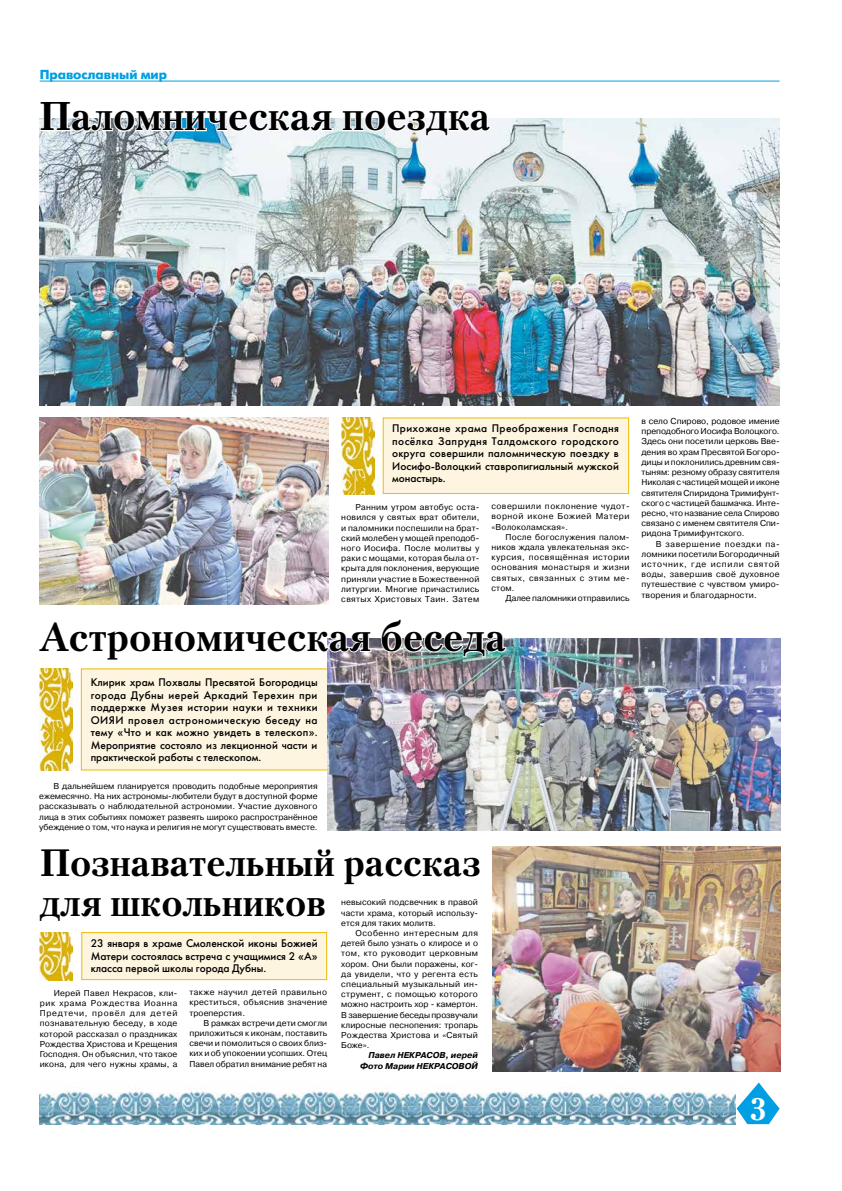
<style>
.page{position:relative;width:842px;height:1191px;background:#fff}
.page>*{position:absolute;margin:0;border:0;box-sizing:border-box;transform-origin:0 0}
.t1{font:700 40px "Petersburg C";color:#000}
.t2{font:700 38px/40px "Petersburg C";color:#000}
.t3{font:700 31px "Petersburg C";color:#fff}
.t4{font:700 13px "Futuris TT";color:#009fe3}
.t5{font:11px/12.5px "Futuris C";color:#000;text-align:justify}
.t6{font:8.5px/10.2px "Pragmatica C";letter-spacing:.01em;color:#000;text-align:justify}
.t7{font:italic 700 8.5px/10.2px "Pragmatica C";color:#000;text-align:right}
</style>
<div class="page">
<div style="left:81px;top:668px;width:430px;height:102px;background:#fdf5e0"></div>
<svg style="left:737px;top:1082px;width:43px;height:42px"></svg>
<img style="left:40px;top:1091px;width:696px;height:33px">
<hr style="left:40px;top:81px;width:740px;height:1px;background:#009fe3">
<img style="left:39px;top:668px;width:33px;height:102px">
<img style="left:40px;top:118px;width:740px;height:288px">
<img style="left:39px;top:417px;width:289px;height:187px">
<img style="left:327px;top:639px;width:453px;height:191px">
<img style="left:492px;top:846px;width:288px;height:225px">
<div style="left:81px;top:932px;width:246px;height:48px;background:#fdf5e0;border:1px solid #ebbd00"></div>
<img style="left:40px;top:932px;width:33px;height:48px">
<svg style="left:327px;top:638px;width:45px;height:23px"></svg>
<img style="left:380px;top:638px;width:128px;height:20px">
<svg style="left:39px;top:118px;width:295px;height:15px"></svg>
<svg style="left:341px;top:118px;width:151px;height:19px"></svg>
<div style="left:383px;top:417px;width:246px;height:77px;background:#fdf5e0;border:1px solid #ebbd00"></div>
<img style="left:341px;top:417px;width:33px;height:77px">
<h3 class="t4" style="left:40px;top:67px;width:129px">Православный мир</h3>
<h1 class="t1" style="left:39px;top:91px;width:453px">Паломническая поездка</h1>
<p class="t5" style="left:392px;top:422px;width:228px">Прихожане храма Преображения Господня посёлка Запрудня Талдомского городского округа совершили паломническую поездку в Иосифо-Волоцкий ставропигиальный мужской монастырь.</p>
<p class="t6" style="left:341px;top:502px;width:140px;text-indent:14px">Ранним утром автобус оста&shy;новился у святых врат обители, и паломники поспешили на брат&shy;ский молебен у мощей преподоб&shy;ного Иосифа. После молитвы у раки с мощами, которая была от&shy;крыта для поклонения, верующие приняли участие в Божественной литургии. Многие причастились святых Христовых Таин. Затем</p>
<p class="t6" style="left:491px;top:501px;width:140px">совершили поклонение чудот&shy;ворной иконе Божией Матери «Волоколамская».</p>
<p class="t6" style="left:491px;top:532px;width:140px;text-indent:14px">После богослужения палом&shy;ников ждала увлекательная экс&shy;курсия, посвящённая истории основания монастыря и жизни святых, связанных с этим ме&shy;стом.</p>
<p class="t6" style="left:506px;top:593px;width:125px">Далее паломники отправились</p>
<h1 class="t1" style="left:39px;top:612px;width:468px">Астрономическая беседа</h1>
<p class="t5" style="left:91px;top:676px;width:228px">Клирик храм Похвалы Пресвятой Богородицы города Дубны иерей Аркадий Терехин при поддержке Музея истории науки и техники ОИЯИ провел астрономическую беседу на тему «Что и как можно увидеть в телескоп».<br>Мероприятие состояло из лекционной части и практической работы с телескопом.</p>
<p class="t6" style="left:39px;top:781px;width:280px;text-indent:14px">В дальнейшем планируется проводить подобные мероприятия ежемесячно. На них астрономы-любители будут в доступной форме рассказывать о наблюдательной астрономии. Участие духовного лица в этих событиях поможет развеять широко распространённое убеждение о том, что наука и религия не могут существовать вместе.</p>
<h2 class="t2" style="left:40px;top:841px;width:443px">Познавательный рассказ для школьников</h2>
<p class="t5" style="left:91px;top:937px;width:228px">23 января в храме Смоленской иконы Божией Матери состоялась встреча с учащимися 2 «А» класса первой школы города Дубны.</p>
<p class="t6" style="left:341px;top:897px;width:138px">невысокий подсвечник в правой части храма, который использу&shy;ется для таких молитв.</p>
<p class="t6" style="left:341px;top:928px;width:138px;text-indent:14px">Особенно интересным для детей было узнать о клиросе и о том, кто руководит церковным хором. Они были поражены, ког&shy;да увидели, что у регента есть специальный музыкальный ин&shy;струмент, с помощью которого можно настроить хор - камертон.<br>В завершение беседы прозвучали клиросные песнопения: тропарь Рождества Христова и «Святый Боже».</p>
<p class="t7" style="left:360px;top:1050px;width:119px">Павел НЕКРАСОВ, иерей<br>Фото Марии НЕКРАСОВОЙ</p>
<p class="t6" style="left:40px;top:987px;width:139px;text-indent:14px">Иерей Павел Некрасов, кли&shy;рик храма Рождества Иоанна Предтечи, провёл для детей познавательную беседу, в ходе которой рассказал о праздниках Рождества Христова и Крещения Господня. Он объяснил, что такое икона, для чего нужны храмы, а</p>
<p class="t6" style="left:189px;top:987px;width:139px">также научил детей правильно креститься, объяснив значение троеперстия.</p>
<p class="t6" style="left:189px;top:1017px;width:139px;text-indent:14px">В рамках встречи дети смогли приложиться к иконам, поставить свечи и помолиться о своих близ&shy;ких и об упокоении усопших. Отец Павел обратил внимание ребят на</p>
<p class="t6" style="left:641px;top:416px;width:140px">в село Спирово, родовое имение преподобного Иосифа Волоцкого.<br>Здесь они посетили церковь Вве&shy;дения во храм Пресвятой Богоро&shy;дицы и поклонились древним свя&shy;тыням: резному образу святителя Николая с частицей мощей и иконе святителя Спиридона Тримифунт&shy;ского с частицей башмачка. Инте&shy;ресно, что название села Спирово связано с именем святителя Спи&shy;ридона Тримифунтского.</p>
<p class="t6" style="left:641px;top:538px;width:140px;text-indent:14px">В завершение поездки па&shy;ломники посетили Богородичный источник, где испили святой воды, завершив своё духовное путешествие с чувством умиро&shy;творения и благодарности.</p>
<h3 class="t3" style="left:750px;top:1089px;width:18px">3</h3>
</div>
